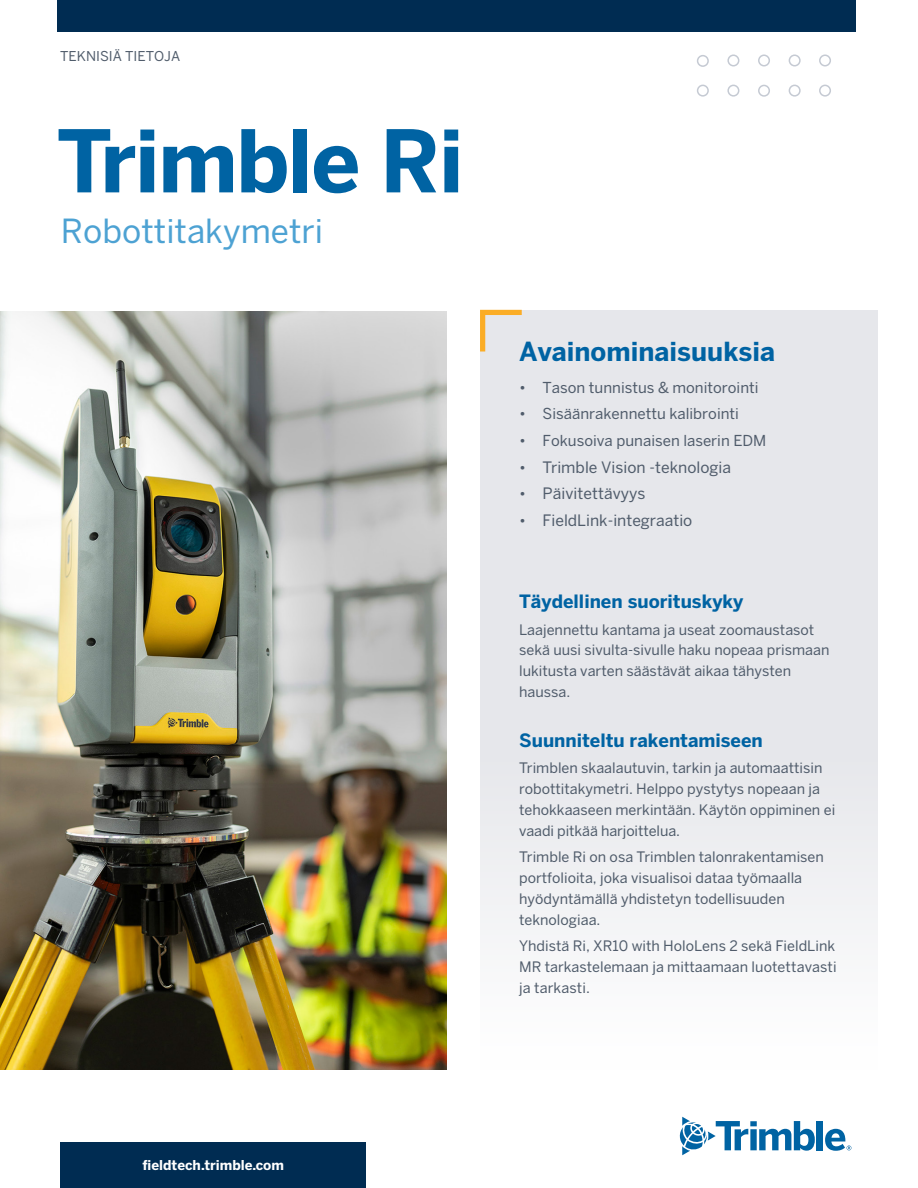
<style>
.page{position:relative;width:918px;height:1188px;background:#fff}
.page>*{position:absolute;margin:0;border:0;box-sizing:border-box;transform-origin:0 0}
.t1{font:700 85.5px "Benton Sans";letter-spacing:-.02em;color:#0063a3}
.t2{font:33px "Benton Sans";color:#4da2d3}
.t3{font:700 26.1px "Benton Sans";color:#0063a3}
.t4{font:700 18.3px "Benton Sans";color:#0063a3}
.t5{font:15.6px "Benton Sans";color:#505c6b}
.t6{font:15px "Benton Sans";color:#505c6b}
.t7{font:14.4px/20.9px "Benton Sans";color:#505c6b}
.t8{font:700 13.5px "Benton Sans";color:#fff}
.t9{font:13.5px "Benton Sans";color:#505c6b}
.s1{font-size:15px}
</style>
<div class="page">
<div style="left:817px;top:1121px;width:6px;height:29px;background:#0063a3"></div>
<svg style="left:825px;top:1129px;width:26px;height:22px"></svg>
<svg style="left:680px;top:1117px;width:135px;height:38px"></svg>
<div style="left:58px;top:0;width:798px;height:31px;background:#002c52"></div>
<div style="left:819px;top:85px;width:12px;height:12px;border:2px solid #c5cad3;border-radius:50%"></div>
<div style="left:819px;top:54px;width:12px;height:12px;border:2px solid #c5cad3;border-radius:50%"></div>
<div style="left:789px;top:85px;width:12px;height:12px;border:2px solid #c5cad3;border-radius:50%"></div>
<div style="left:789px;top:54px;width:12px;height:12px;border:2px solid #c5cad3;border-radius:50%"></div>
<div style="left:758px;top:85px;width:12px;height:12px;border:2px solid #c5cad3;border-radius:50%"></div>
<div style="left:758px;top:54px;width:12px;height:12px;border:2px solid #c5cad3;border-radius:50%"></div>
<div style="left:727px;top:85px;width:12px;height:12px;border:2px solid #c5cad3;border-radius:50%"></div>
<div style="left:727px;top:54px;width:12px;height:12px;border:2px solid #c5cad3;border-radius:50%"></div>
<div style="left:697px;top:85px;width:12px;height:12px;border:2px solid #c5cad3;border-radius:50%"></div>
<div style="left:697px;top:55px;width:12px;height:12px;border:2px solid #c5cad3;border-radius:50%"></div>
<div style="left:60px;top:1143px;width:306px;height:45px;background:#002c52"></div>
<div style="left:480px;top:310px;width:398px;height:759px;background:linear-gradient(to bottom,#e0e1e6,#f7f7f8)"></div>
<svg style="left:480px;top:309px;width:47px;height:48px;background:#eadcc7"></svg>
<img style="left:0;top:311px;width:446px;height:758px">
<p class="t9" style="left:60px;top:48px;width:122px">TEKNISIÄ TIETOJA</p>
<h1 class="t1" style="left:57px;top:99px;width:409px">Trimble Ri</h1>
<h2 class="t2" style="left:61px;top:211px;width:264px">Robottitakymetri</h2>
<h3 class="t3" style="left:519px;top:336px;width:258px">Avainominaisuuksia</h3>
<p class="t6" style="left:519px;top:376px;width:241px">• Tason tunnistus &amp; monitorointi</p>
<p class="t6" style="left:519px;top:403px;width:221px">• Sisäänrakennettu kalibrointi</p>
<p class="t6" style="left:519px;top:430px;width:249px">• Fokusoiva punaisen laserin EDM</p>
<p class="t5" style="left:519px;top:456px;width:213px"><span class="s1">•</span> Trimble Vision -teknologia</p>
<p class="t5" style="left:519px;top:485px;width:128px"><span class="s1">•</span> Päivitettävyys</p>
<p class="t5" style="left:519px;top:509px;width:175px"><span class="s1">•</span> FieldLink-integraatio</p>
<p class="t4" style="left:519px;top:588px;width:226px">Täydellinen suorituskyky</p>
<p class="t7" style="left:519px;top:619px;width:312px">Laajennettu kantama ja useat zoomaustasot sekä uusi sivulta-sivulle haku nopeaa prismaan lukitusta varten säästävät aikaa tähysten haussa.</p>
<p class="t4" style="left:519px;top:730px;width:245px">Suunniteltu rakentamiseen</p>
<p class="t7" style="left:519px;top:757px;width:318px">Trimblen skaalautuvin, tarkin ja automaattisin robottitakymetri. Helppo pystytys nopeaan ja tehokkaaseen merkintään. Käytön oppiminen ei vaadi pitkää harjoittelua.</p>
<p class="t7" style="left:519px;top:846px;width:306px">Trimble Ri on osa Trimblen talonrakentamisen portfolioita, joka visualisoi dataa työmaalla hyödyntämällä yhdistetyn todellisuuden teknologiaa.</p>
<p class="t7" style="left:519px;top:936px;width:319px;text-align:justify">Yhdistä Ri, XR10 with HoloLens 2 sekä FieldLink MR tarkastelemaan ja mittaamaan luotettavasti ja tarkasti.</p>
<p class="t8" style="left:143px;top:1155px;width:143px">fieldtech.trimble.com</p>
</div>
